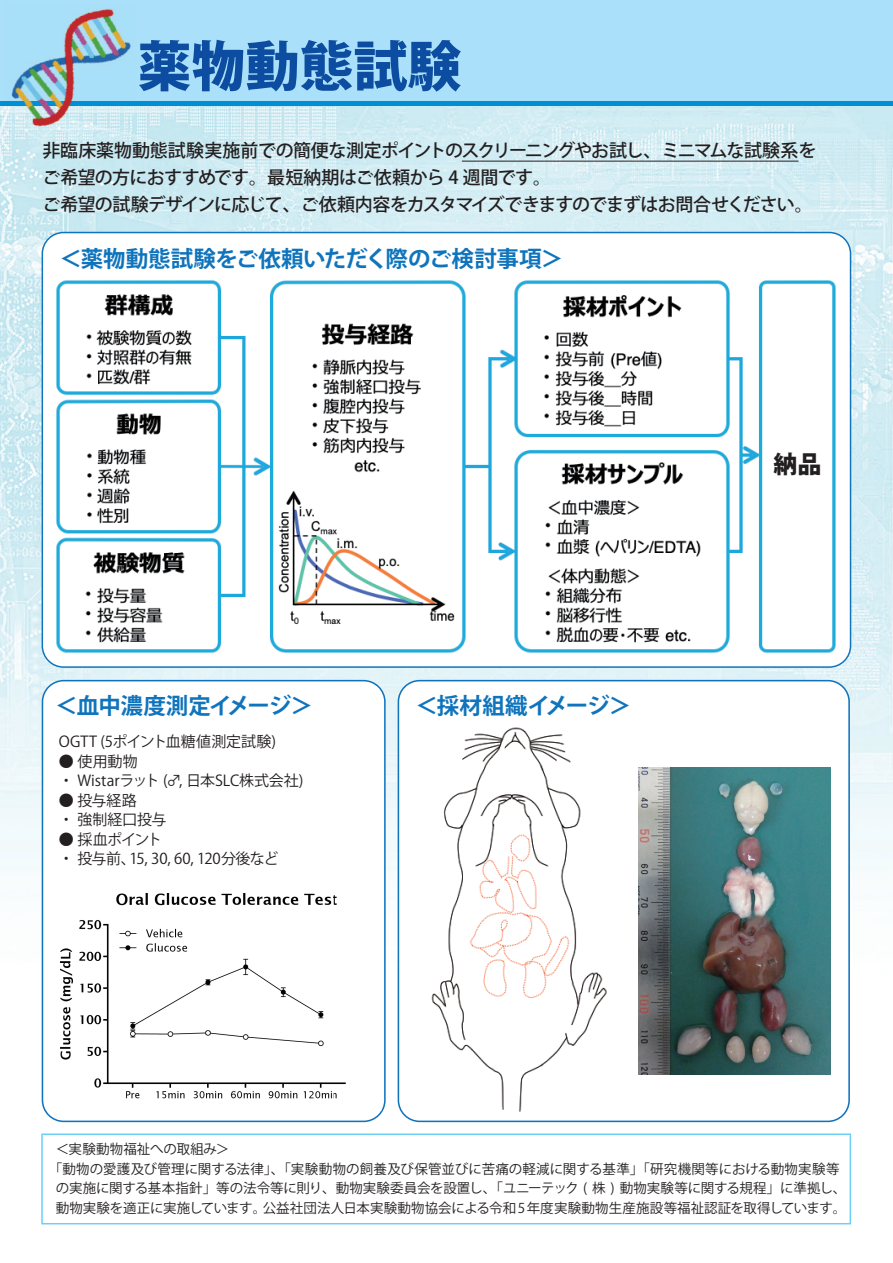
<style>
.page{position:relative;width:893px;height:1263px;background:#fff}
.page>*{position:absolute;margin:0;border:0;box-sizing:border-box;transform-origin:0 0}
.t1{font:800 54px "Koz Go Std";color:#0d4da1}
.t2{font:800 24px "Koz Go Pro";color:#231f20}
.t3{font:700 22.5px "Koz Go Std";letter-spacing:-.015em;color:#1074bc}
.t4{font:700 22.5px "Koz Go Std";letter-spacing:-.045em;color:#1074bc}
.t5{font:500 18px/27px "Koz Go Std";letter-spacing:-.04em;color:#231f20}
.t6{font:15px/19.5px "Koz Go Std";letter-spacing:-.01em;color:#231f20}
.t7{font:15px/19.5px "Koz Go Std";letter-spacing:-.045em;color:#231f20}
.t8{font:13.5px "Koz Go Std";color:#231f20}
.s1{font-family:"Koz Go Pr 6 N"}
</style>
<div class="page">
<img style="left:0;top:106px;width:893px;height:879px">
<div style="left:0;top:0;width:893px;height:104px;background:#aae0f9"></div>
<hr style="left:0;top:102px;width:893px;height:4px;background:#008fd5">
<div style="left:42px;top:232px;width:808px;height:435px;background:#fff;border-radius:21px"></div>
<div style="left:41px;top:1133px;width:810px;height:91px;border:2px solid #6bcff6"></div>
<svg style="left:42px;top:680px;width:344px;height:442px"></svg>
<div style="left:398px;top:681px;width:451px;height:440px;background:#fff;border-radius:21px"></div>
<div style="left:398px;top:680px;width:452px;height:442px;border:2px solid #1074bc;border-radius:21px"></div>
<img style="left:5px;top:8px;width:132px;height:123px">
<img style="left:56px;top:280px;width:780px;height:373px">
<img style="left:638px;top:767px;width:192px;height:308px">
<img style="left:48px;top:880px;width:334px;height:230px">
<div style="left:780px;top:438px;width:33px;height:59px;background:#fff"></div>
<img style="left:431px;top:728px;width:176px;height:384px">
<hr style="left:462px;top:161px;width:336px;height:1px;background:#231f20">
<h1 class="t1" style="left:137px;top:31px;width:326px">薬物動態試験</h1>
<h3 class="t5" style="left:42px;top:138px;width:775px">非臨床薬物動態試験実施前での簡便な測定ポイントのスクリーニングやお試し、ミニマムな試験系をご希望の方におすすめです。最短納期はご依頼から 4 週間です。<br>ご希望の試験デザインに応じて、ご依頼内容をカスタマイズできますのでまずはお問合せください。</h3>
<h3 class="t3" style="left:59px;top:244px;width:506px">＜薬物動態試験をご依頼いただく際のご検討事項＞</h3>
<h3 class="t4" style="left:55px;top:691px;width:259px">＜血中濃度測定イメージ＞</h3>
<h3 class="t3" style="left:415px;top:691px;width:217px">＜採材組織イメージ＞</h3>
<p class="t6" style="left:59px;top:732px;width:219px">OGTT (5ポイント血糖値測定試験)</p>
<p class="t6" style="left:59px;top:752px;width:246px"><span class="s1">●</span> 使用動物<br>・ Wistarラット (♂, 日本SLC株式会社)</p>
<p class="t6" style="left:59px;top:791px;width:109px"><span class="s1">●</span> 投与経路<br>・ 強制経口投与</p>
<p class="t7" style="left:59px;top:830px;width:221px"><span class="s1">●</span> 採血ポイント<br>・ 投与前、15, 30, 60, 120分後など</p>
<h2 class="t2" style="left:774px;top:448px;width:49px">納品</h2>
<p class="t8" style="left:56px;top:1141px;width:175px">＜実験動物福祉への取組み＞</p>
<p class="t8" style="left:49px;top:1161px;width:792px">「動物の愛護及び管理に関する法律」、「実験動物の飼養及び保管並びに苦痛の軽減に関する基準」「研究機関等における動物実験等</p>
<p class="t8" style="left:56px;top:1180px;width:792px">の実施に関する基本指針」等の法令等に則り、動物実験委員会を設置し、「ユニーテック ( 株 ) 動物実験等に関する規程」に準拠し、</p>
<p class="t8" style="left:56px;top:1200px;width:792px">動物実験を適正に実施しています。公益社団法人日本実験動物協会による令和 5 年度実験動物生産施設等福祉認証を取得しています。</p>
</div>
